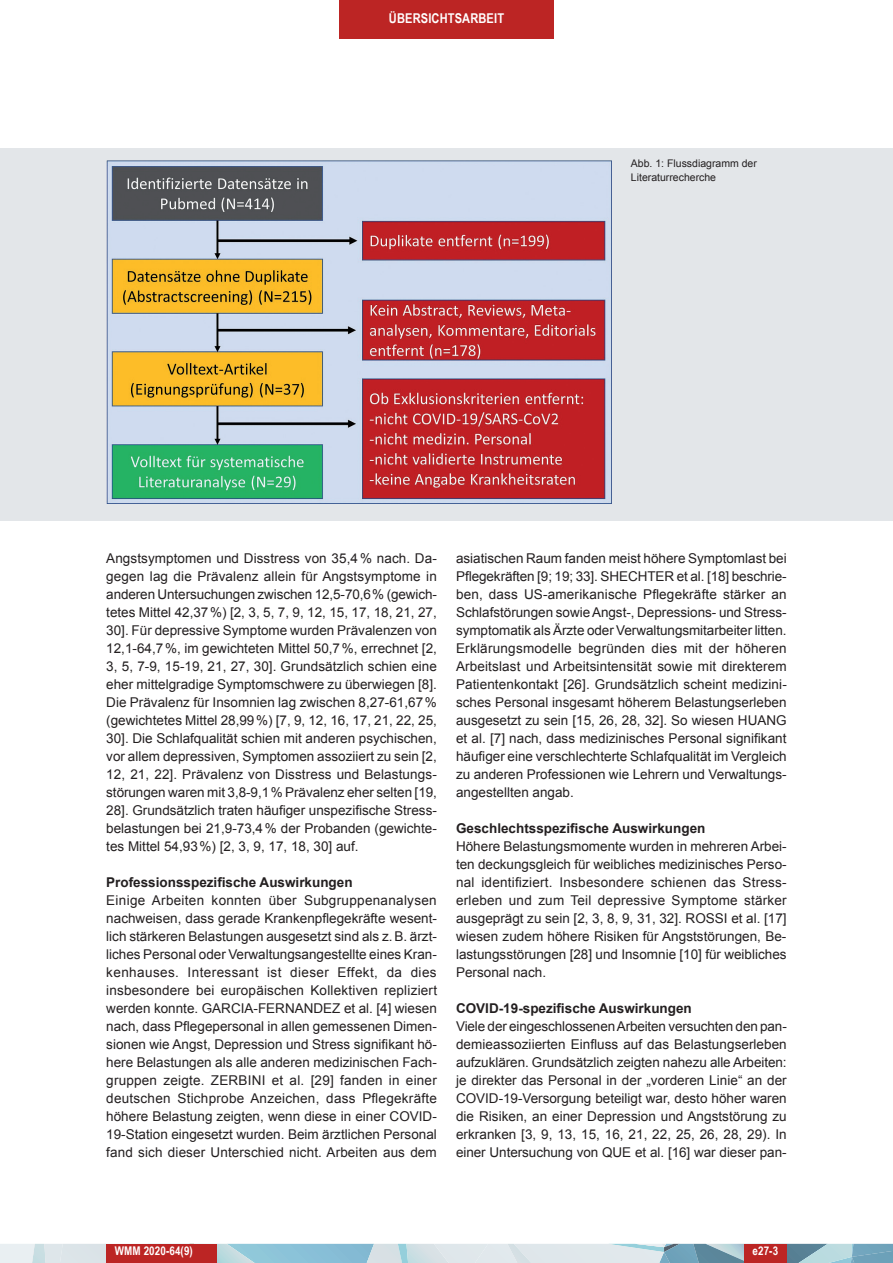
<style>
.page{position:relative;width:893px;height:1263px;background:#fff}
.page>*{position:absolute;margin:0;border:0;box-sizing:border-box;transform-origin:0 0}
.t1{font:13.5px/18px "Arial";color:#231f20;text-align:justify}
.t2{font:700 13.5px "Arial";color:#231f20}
.t3{font:700 13.5px "Arial Narrow";letter-spacing:.01em;color:#fff}
.t4{font:700 12px "Arial Narrow";letter-spacing:.01em;color:#fff}
.t5{font:10.5px/13.5px "Arial";color:#231f20}
</style>
<div class="page">
<svg style="left:0;top:1244px;width:893px;height:19px;background:#b4cfda"></svg>
<div style="left:339px;top:0;width:214px;height:38px;background:#bc2524"></div>
<div style="left:106px;top:1244px;width:111px;height:19px;background:#bc2524"></div>
<div style="left:744px;top:1244px;width:43px;height:19px;background:#bc2524"></div>
<div style="left:0;top:149px;width:893px;height:372px;background:#e3e6e9"></div>
<img style="left:106px;top:160px;width:506px;height:343px">
<p class="t3" style="left:389px;top:8px;width:117px">ÜBERSICHTSARBEIT</p>
<p class="t5" style="left:631px;top:157px;width:128px">Abb. 1: Flussdiagramm der<br>Literaturrecherche</p>
<p class="t1" style="left:106px;top:549px;width:332px">Angstsymptomen und Disstress von 35,4 % nach. Da&shy;gegen lag die Prävalenz allein für Angstsymptome in anderen Untersuchungen zwischen 12,5-70,6% (gewich&shy;tetes Mittel 42,37%) [2, 3, 5, 7, 9, 12, 15, 17, 18, 21, 27, 30]. Für depressive Symptome wurden Prävalenzen von 12,1-64,7%, im gewichteten Mittel 50,7%, errechnet [2, 3, 5, 7-9, 15-19, 21, 27, 30]. Grundsätzlich schien eine eher mittelgradige Symptomschwere zu überwiegen [8].<br>Die Prävalenz für Insomnien lag zwischen 8,27-61,67% (gewichtetes Mittel 28,99%) [7, 9, 12, 16, 17, 21, 22, 25, 30]. Die Schlafqualität schien mit anderen psychischen, vor allem depressiven, Symptomen assoziiert zu sein [2, 12, 21, 22]. Prävalenz von Disstress und Belastungs&shy;störungen waren mit 3,8-9,1% Prävalenz eher selten [19, 28]. Grundsätzlich traten häufiger unspezifische Stress&shy;belastungen bei 21,9-73,4% der Probanden (gewichte&shy;tes Mittel 54,93%) [2, 3, 9, 17, 18, 30] auf.</p>
<p class="t2" style="left:106px;top:873px;width:248px">Professionsspezifische Auswirkungen</p>
<p class="t1" style="left:106px;top:891px;width:332px">Einige Arbeiten konnten über Subgruppenanalysen nachweisen, dass gerade Krankenpflegekräfte wesent&shy;lich stärkeren Belastungen ausgesetzt sind als z.B. ärzt&shy;liches Personal oder Verwaltungsangestellte eines Kran&shy;kenhauses. Interessant ist dieser Effekt, da dies insbesondere bei europäischen Kollektiven repliziert werden konnte. GARCIA-FERNANDEZ et al. [4] wiesen nach, dass Pflegepersonal in allen gemessenen Dimen&shy;sionen wie Angst, Depression und Stress signifikant hö&shy;here Belastungen als alle anderen medizinischen Fach&shy;gruppen zeigte. ZERBINI et al. [29] fanden in einer deutschen Stichprobe Anzeichen, dass Pflegekräfte höhere Belastung zeigten, wenn diese in einer COVID-19-Station eingesetzt wurden. Beim ärztlichen Personal fand sich dieser Unterschied nicht. Arbeiten aus dem</p>
<p class="t1" style="left:456px;top:549px;width:332px">asiatischen Raum fanden meist höhere Symptomlast bei Pflegekräften [9; 19; 33]. SHECHTER et al. [18] beschrie&shy;ben, dass US-amerikanische Pflegekräfte stärker an Schlafstörungen sowie Angst-, Depressions- und Stress&shy;symptomatik als Ärzte oder Verwaltungsmitarbeiter litten.<br>Erklärungsmodelle begründen dies mit der höheren Arbeitslast und Arbeitsintensität sowie mit direkterem Patientenkontakt [26]. Grundsätzlich scheint medizini&shy;sches Personal insgesamt höherem Belastungserleben ausgesetzt zu sein [15, 26, 28, 32]. So wiesen HUANG et al. [7] nach, dass medizinisches Personal signifikant häufiger eine verschlechterte Schlafqualität im Vergleich zu anderen Professionen wie Lehrern und Verwaltungs&shy;angestellten angab.</p>
<p class="t2" style="left:456px;top:819px;width:251px">Geschlechtsspezifische Auswirkungen</p>
<p class="t1" style="left:456px;top:837px;width:332px">Höhere Belastungsmomente wurden in mehreren Arbei&shy;ten deckungsgleich für weibliches medizinisches Perso&shy;nal identifiziert. Insbesondere schienen das Stress&shy;erleben und zum Teil depressive Symptome stärker ausgeprägt zu sein [2, 3, 8, 9, 31, 32]. ROSSI et al. [17] wiesen zudem höhere Risiken für Angststörungen, Be&shy;lastungsstörungen [28] und Insomnie [10] für weibliches Personal nach.</p>
<p class="t2" style="left:456px;top:999px;width:237px">COVID-19-spezifische Auswirkungen</p>
<p class="t1" style="left:456px;top:1017px;width:332px">Viele der eingeschlossenen Arbeiten versuchten den pan&shy;demieassoziierten Einfluss auf das Belastungserleben aufzuklären. Grundsätzlich zeigten nahezu alle Arbeiten: je direkter das Personal in der „vorderen Linie“ an der COVID-19-Versorgung beteiligt war, desto höher waren die Risiken, an einer Depression und Angststörung zu erkranken [3, 9, 13, 15, 16, 21, 22, 25, 26, 28, 29). In einer Untersuchung von QUE et al. [16] war dieser pan-</p>
<p class="t4" style="left:115px;top:1242px;width:80px">WMM 2020-64(9)</p>
<p class="t4" style="left:752px;top:1242px;width:27px">e27-3</p>
</div>
